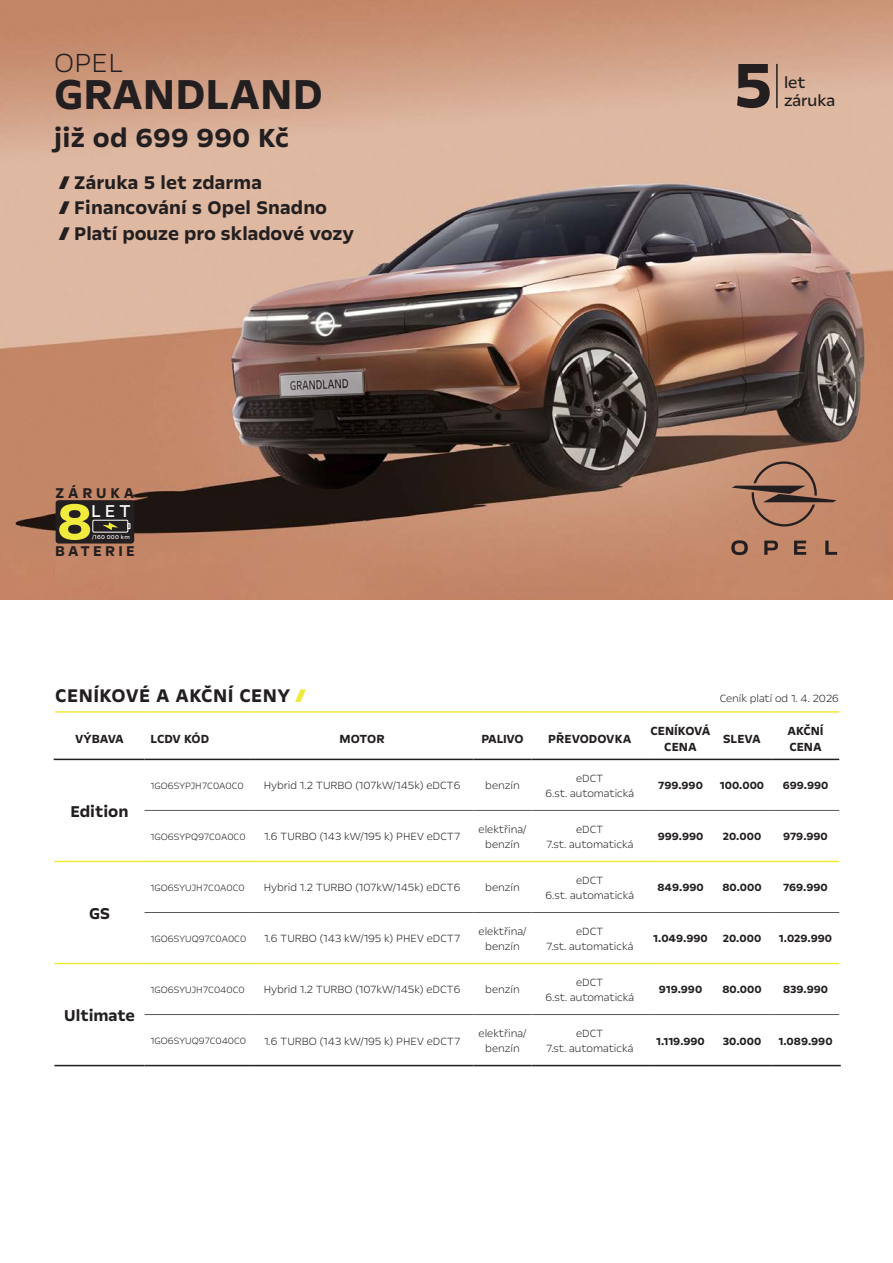
<style>
.page{position:relative;width:893px;height:1263px;background:#fff}
.page>*{position:absolute;margin:0;border:0;box-sizing:border-box;transform-origin:0 0}
.t1{font:700 72px "Opel Next";color:#231f20}
.t2{font:700 48px "Opel Next";color:#231f20}
.t3{font:700 30px "Opel Next";letter-spacing:.01em;color:#231f20}
.t4{font:300 30px "Opel Next";color:#231f20}
.t5{font:700 21px/25.2px "Opel Next";letter-spacing:.005em;color:#231f20}
.t6{font:19.65px "Opel Next";color:#fff}
.t7{font:700 18px "Opel Next";color:#231f20}
.t8{font:18px "Opel Next";color:#231f20}
.t9{font:700 16.35px "Opel Next";letter-spacing:.2em;color:#231f20}
.t10{font:700 13.5px/16.2px "Opel Next";color:#231f20;text-align:center}
.t11{font:300 12px/14.4px "Opel Next";color:#231f20;text-align:center}
.t12{font:700 12px "Opel Next";color:#231f20}
.t13{font:300 10.5px "Opel Next";color:#231f20}
.t14{font:6.45px "Opel Next";letter-spacing:.035em;color:#fff}
.s1{font-weight:300}
.s2{font-weight:300;color:#efea3b}
</style>
<div class="page">
<img style="left:0;top:0;width:893px;height:600px">
<svg style="left:794px;top:541px;width:12px;height:14px"></svg>
<svg style="left:764px;top:541px;width:14px;height:14px"></svg>
<svg style="left:731px;top:540px;width:17px;height:15px"></svg>
<svg style="left:825px;top:541px;width:12px;height:14px"></svg>
<hr style="left:763px;top:500px;width:74px;height:2px;background:#231f20">
<svg style="left:752px;top:461px;width:65px;height:65px;background:#a2745d"></svg>
<hr style="left:732px;top:486px;width:74px;height:2px;background:#231f20">
<hr style="left:776px;top:64px;width:2px;height:44px;background:#231f20">
<div style="left:56px;top:500px;width:78px;height:43px;background:#231f20;border-radius:3px"></div>
<svg style="left:59px;top:504px;width:31px;height:36px"></svg>
<div style="left:92px;top:520px;width:36px;height:13px;border:1px solid #fff"></div>
<svg style="left:127px;top:523px;width:4px;height:6px"></svg>
<svg style="left:103px;top:522px;width:15px;height:8px"></svg>
<hr style="left:55px;top:711px;width:90px;height:2px;background:#efea3b">
<hr style="left:145px;top:711px;width:106px;height:2px;background:#efea3b">
<hr style="left:251px;top:711px;width:222px;height:2px;background:#efea3b">
<hr style="left:473px;top:711px;width:58px;height:2px;background:#efea3b">
<hr style="left:531px;top:711px;width:117px;height:2px;background:#efea3b">
<hr style="left:648px;top:711px;width:65px;height:2px;background:#efea3b">
<hr style="left:713px;top:711px;width:58px;height:2px;background:#efea3b">
<hr style="left:771px;top:711px;width:68px;height:2px;background:#efea3b">
<hr style="left:54px;top:759px;width:91px;height:1px;background:#231f20">
<hr style="left:145px;top:759px;width:106px;height:1px;background:#231f20">
<hr style="left:251px;top:759px;width:222px;height:1px;background:#231f20">
<hr style="left:473px;top:759px;width:58px;height:1px;background:#231f20">
<hr style="left:531px;top:759px;width:117px;height:1px;background:#231f20">
<hr style="left:648px;top:759px;width:65px;height:1px;background:#231f20">
<hr style="left:713px;top:759px;width:58px;height:1px;background:#231f20">
<hr style="left:771px;top:759px;width:68px;height:1px;background:#231f20">
<hr style="left:54px;top:1065px;width:91px;height:1px;background:#231f20">
<hr style="left:145px;top:1065px;width:106px;height:1px;background:#231f20">
<hr style="left:251px;top:1065px;width:222px;height:1px;background:#231f20">
<hr style="left:473px;top:1065px;width:58px;height:1px;background:#231f20">
<hr style="left:531px;top:1065px;width:117px;height:1px;background:#231f20">
<hr style="left:648px;top:1065px;width:65px;height:1px;background:#231f20">
<hr style="left:713px;top:1065px;width:58px;height:1px;background:#231f20">
<hr style="left:771px;top:1065px;width:70px;height:1px;background:#231f20">
<hr style="left:54px;top:861px;width:91px;height:1px;background:#efea3b">
<hr style="left:145px;top:861px;width:106px;height:1px;background:#efea3b">
<hr style="left:251px;top:861px;width:222px;height:1px;background:#efea3b">
<hr style="left:473px;top:861px;width:58px;height:1px;background:#efea3b">
<hr style="left:531px;top:861px;width:117px;height:1px;background:#efea3b">
<hr style="left:648px;top:861px;width:65px;height:1px;background:#efea3b">
<hr style="left:713px;top:861px;width:58px;height:1px;background:#efea3b">
<hr style="left:771px;top:861px;width:68px;height:1px;background:#efea3b">
<hr style="left:54px;top:963px;width:91px;height:1px;background:#efea3b">
<hr style="left:145px;top:963px;width:106px;height:1px;background:#efea3b">
<hr style="left:251px;top:963px;width:222px;height:1px;background:#efea3b">
<hr style="left:473px;top:963px;width:58px;height:1px;background:#efea3b">
<hr style="left:531px;top:963px;width:117px;height:1px;background:#efea3b">
<hr style="left:648px;top:963px;width:65px;height:1px;background:#efea3b">
<hr style="left:713px;top:963px;width:58px;height:1px;background:#efea3b">
<hr style="left:771px;top:963px;width:68px;height:1px;background:#efea3b">
<hr style="left:145px;top:810px;width:106px;height:1px;background:#57585a">
<hr style="left:251px;top:810px;width:222px;height:1px;background:#57585a">
<hr style="left:473px;top:810px;width:58px;height:1px;background:#57585a">
<hr style="left:531px;top:810px;width:117px;height:1px;background:#57585a">
<hr style="left:648px;top:810px;width:65px;height:1px;background:#57585a">
<hr style="left:713px;top:810px;width:58px;height:1px;background:#57585a">
<hr style="left:771px;top:810px;width:68px;height:1px;background:#57585a">
<hr style="left:145px;top:912px;width:106px;height:1px;background:#57585a">
<hr style="left:251px;top:912px;width:222px;height:1px;background:#57585a">
<hr style="left:473px;top:912px;width:58px;height:1px;background:#57585a">
<hr style="left:531px;top:912px;width:117px;height:1px;background:#57585a">
<hr style="left:648px;top:912px;width:65px;height:1px;background:#57585a">
<hr style="left:713px;top:912px;width:58px;height:1px;background:#57585a">
<hr style="left:771px;top:912px;width:68px;height:1px;background:#57585a">
<hr style="left:145px;top:1014px;width:106px;height:1px;background:#57585a">
<hr style="left:251px;top:1014px;width:222px;height:1px;background:#57585a">
<hr style="left:473px;top:1014px;width:58px;height:1px;background:#57585a">
<hr style="left:531px;top:1014px;width:117px;height:1px;background:#57585a">
<hr style="left:648px;top:1014px;width:65px;height:1px;background:#57585a">
<hr style="left:713px;top:1014px;width:58px;height:1px;background:#57585a">
<hr style="left:771px;top:1014px;width:68px;height:1px;background:#57585a">
<p class="t4" style="left:54px;top:44px;width:71px">OPEL</p>
<p class="t2" style="left:54px;top:65px;width:270px">GRANDLAND</p>
<p class="t3" style="left:54px;top:119px;width:236px">již od 699 990 Kč</p>
<p class="t5" style="left:59px;top:170px;width:297px"><span class="s1">{sla}</span> Záruka 5 let zdarma<br><span class="s1">{sla}</span> Financování s Opel Snadno<br><span class="s1">{sla}</span> Platí pouze pro skladové vozy</p>
<p class="t9" style="left:56px;top:482px;width:80px">ZÁRUKA</p>
<p class="t6" style="left:91px;top:498px;width:41px">LET</p>
<p class="t14" style="left:92px;top:533px;width:39px">/160 000 km</p>
<p class="t9" style="left:55px;top:541px;width:81px">BATERIE</p>
<p class="t1" style="left:733px;top:41px;width:41px">5</p>
<p class="t8" style="left:784px;top:72px;width:23px">let</p>
<p class="t8" style="left:784px;top:90px;width:53px">záruka</p>
<p class="t5" style="left:55px;top:683px;width:253px">CENÍKOVÉ A AKČNÍ CENY <span class="s2">{sla}</span></p>
<p class="t10" style="left:75px;top:730px;width:50px">VÝBAVA</p>
<p class="t10" style="left:151px;top:730px;width:60px">LCDV KÓD</p>
<p class="t10" style="left:340px;top:730px;width:47px">MOTOR</p>
<p class="t10" style="left:481px;top:730px;width:44px">PALIVO</p>
<p class="t10" style="left:548px;top:730px;width:85px">PŘEVODOVKA</p>
<p class="t10" style="left:650px;top:722px;width:61px">CENÍKOVÁ<br>CENA</p>
<p class="t10" style="left:723px;top:730px;width:39px">SLEVA</p>
<p class="t10" style="left:787px;top:722px;width:38px;text-align:left">AKČNÍ<br>CENA</p>
<p class="t11" style="left:720px;top:690px;width:121px">Ceník platí od 1. 4. 2026</p>
<p class="t7" style="left:71px;top:800px;width:59px">Edition</p>
<p class="t7" style="left:89px;top:902px;width:22px">GS</p>
<p class="t7" style="left:64px;top:1004px;width:72px">Ultimate</p>
<p class="t13" style="left:151px;top:779px;width:95px">1GO6SYPJH7C0A0C0</p>
<p class="t11" style="left:264px;top:778px;width:198px">Hybrid 1.2 TURBO (107kW/145k) eDCT6</p>
<p class="t11" style="left:485px;top:778px;width:36px">benzín</p>
<p class="t11" style="left:545px;top:771px;width:90px">eDCT<br>6.st. automatická</p>
<p class="t12" style="left:658px;top:778px;width:46px">799.990</p>
<p class="t12" style="left:720px;top:778px;width:46px">100.000</p>
<p class="t12" style="left:783px;top:778px;width:47px">699.990</p>
<p class="t13" style="left:151px;top:830px;width:97px">1GO6SYPQ97C0A0C0</p>
<p class="t11" style="left:264px;top:829px;width:198px">1.6 TURBO (143 kW/195 k) PHEV eDCT7</p>
<p class="t11" style="left:479px;top:822px;width:49px">elektřina/ benzín</p>
<p class="t11" style="left:546px;top:822px;width:89px">eDCT<br>7.st. automatická</p>
<p class="t12" style="left:658px;top:829px;width:47px">999.990</p>
<p class="t12" style="left:723px;top:829px;width:40px">20.000</p>
<p class="t12" style="left:783px;top:829px;width:46px">979.990</p>
<p class="t13" style="left:151px;top:881px;width:96px">1GO6SYUJH7C0A0C0</p>
<p class="t11" style="left:264px;top:880px;width:198px">Hybrid 1.2 TURBO (107kW/145k) eDCT6</p>
<p class="t11" style="left:485px;top:880px;width:36px">benzín</p>
<p class="t11" style="left:545px;top:873px;width:90px">eDCT<br>6.st. automatická</p>
<p class="t12" style="left:657px;top:880px;width:48px">849.990</p>
<p class="t12" style="left:722px;top:880px;width:41px">80.000</p>
<p class="t12" style="left:783px;top:880px;width:46px">769.990</p>
<p class="t13" style="left:151px;top:932px;width:97px">1GO6SYUQ97C0A0C0</p>
<p class="t11" style="left:264px;top:931px;width:198px">1.6 TURBO (143 kW/195 k) PHEV eDCT7</p>
<p class="t11" style="left:479px;top:924px;width:49px">elektřina/ benzín</p>
<p class="t11" style="left:546px;top:924px;width:89px">eDCT<br>7.st. automatická</p>
<p class="t12" style="left:653px;top:931px;width:56px">1.049.990</p>
<p class="t12" style="left:723px;top:931px;width:40px">20.000</p>
<p class="t12" style="left:779px;top:931px;width:55px">1.029.990</p>
<p class="t13" style="left:151px;top:983px;width:96px">1GO6SYUJH7C040C0</p>
<p class="t11" style="left:264px;top:982px;width:198px">Hybrid 1.2 TURBO (107kW/145k) eDCT6</p>
<p class="t11" style="left:485px;top:982px;width:36px">benzín</p>
<p class="t11" style="left:545px;top:975px;width:90px">eDCT<br>6.st. automatická</p>
<p class="t12" style="left:659px;top:982px;width:45px">919.990</p>
<p class="t12" style="left:722px;top:982px;width:41px">80.000</p>
<p class="t12" style="left:783px;top:982px;width:47px">839.990</p>
<p class="t13" style="left:151px;top:1034px;width:97px">1GO6SYUQ97C040C0</p>
<p class="t11" style="left:264px;top:1033px;width:198px">1.6 TURBO (143 kW/195 k) PHEV eDCT7</p>
<p class="t11" style="left:479px;top:1026px;width:49px">elektřina/ benzín</p>
<p class="t11" style="left:546px;top:1026px;width:89px">eDCT<br>7.st. automatická</p>
<p class="t12" style="left:656px;top:1033px;width:50px">1.119.990</p>
<p class="t12" style="left:723px;top:1033px;width:40px">30.000</p>
<p class="t12" style="left:778px;top:1033px;width:56px">1.089.990</p>
</div>
